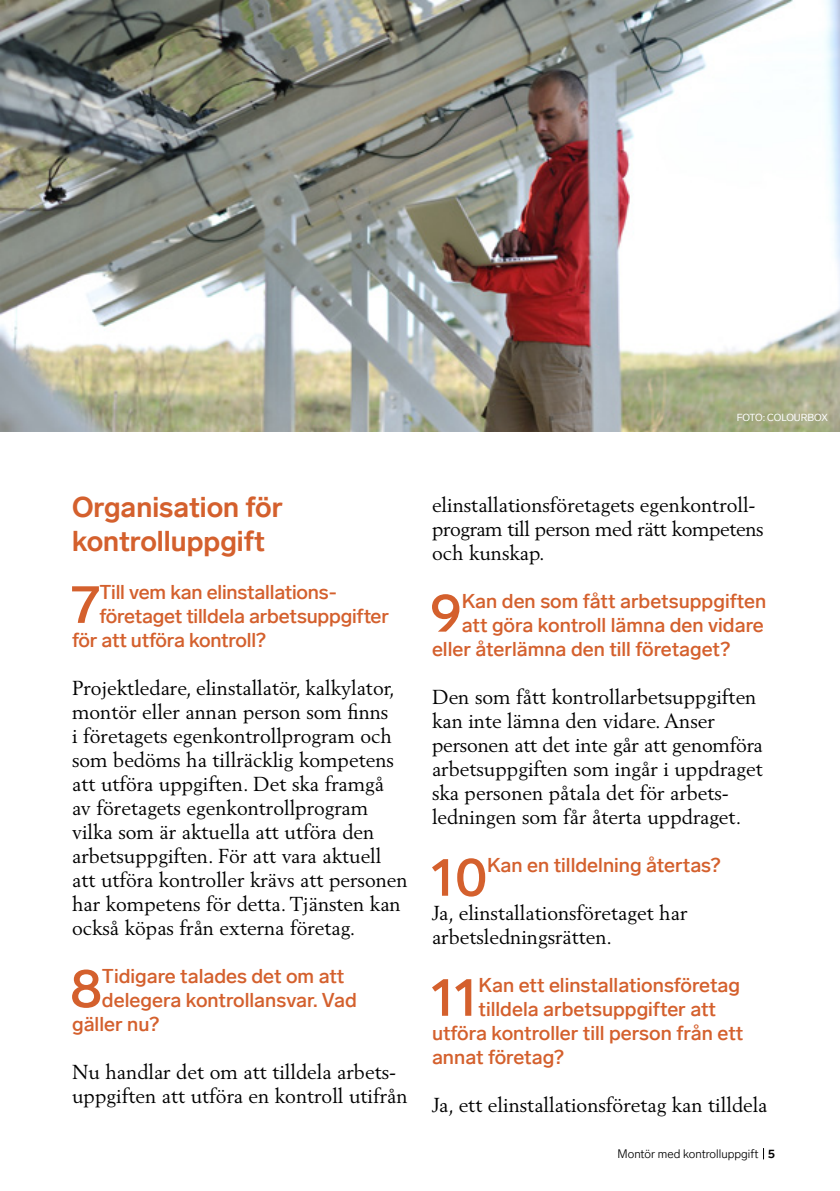
<style>
.page{position:relative;width:840px;height:1191px;background:#fff}
.page>*{position:absolute;margin:0;border:0;box-sizing:border-box;transform-origin:0 0}
.t1{font:500 53.8px "Lab Grotesque";color:#d4602d}
.t2{font:700 28px/33.6px "Lab Grotesque";color:#d4602d}
.t3{font:20px/24px "Berling";color:#000}
.t4{font:500 20px "Lab Grotesque";color:#d4602d}
.t5{font:300 12px "Lab Grotesque";color:#000}
.t6{font:10px "Lab Grotesque";letter-spacing:-.01em;color:#fff}
.s1{font-weight:700}
</style>
<div class="page">
<img style="left:0;top:0;width:839px;height:432px">
<p class="t6" style="left:736px;top:411px;width:93px">FOTO: COLOURBOX</p>
<h2 class="t2" style="left:72px;top:491px;width:212px">Organisation för kontrolluppgift</h2>
<h1 class="t1" style="left:71px;top:572px;width:31px">7</h1>
<p class="t4" style="left:99px;top:580px;width:239px">Till vem kan elinstallations-</p>
<p class="t4" style="left:99px;top:604px;width:291px">företaget tilldela arbetsuppgifter</p>
<p class="t4" style="left:72px;top:628px;width:195px">för att utföra kontroll?</p>
<p class="t3" style="left:72px;top:675px;width:337px">Projektledare, elinstallatör, kalkylator, montör eller annan person som finns<br>i företagets egenkontrollprogram och som bedöms ha tillräcklig kompetens att utföra uppgiften. Det ska framgå av företagets egenkontrollprogram vilka som är aktuella att utföra den arbetsuppgiften. För att vara aktuell att utföra kontroller krävs att personen har kompetens för detta. Tjänsten kan också köpas från externa företag.</p>
<h1 class="t1" style="left:70px;top:956px;width:33px">8</h1>
<p class="t4" style="left:102px;top:964px;width:244px">Tidigare talades det om att</p>
<p class="t4" style="left:102px;top:988px;width:256px">delegera kontrollansvar. Vad</p>
<p class="t4" style="left:72px;top:1012px;width:89px">gäller nu?</p>
<p class="t3" style="left:72px;top:1059px;width:337px">Nu handlar det om att tilldela arbets&shy;uppgiften att utföra en kontroll utifrån</p>
<p class="t3" style="left:432px;top:492px;width:333px">elinstallationsföretagets egenkontroll&shy;program till person med rätt kompetens och kunskap.</p>
<h1 class="t1" style="left:430px;top:581px;width:33px">9</h1>
<p class="t4" style="left:461px;top:589px;width:306px">Kan den som fått arbetsuppgiften</p>
<p class="t4" style="left:461px;top:613px;width:303px">att göra kontroll lämna den vidare</p>
<p class="t4" style="left:432px;top:637px;width:299px">eller återlämna den till företaget?</p>
<p class="t3" style="left:432px;top:684px;width:332px">Den som fått kontrollarbetsuppgiften kan inte lämna den vidare. Anser personen att det inte går att genomföra arbetsuppgiften som ingår i uppdraget ska personen påtala det för arbets&shy;ledningen som får återta uppdraget.</p>
<h1 class="t1" style="left:430px;top:845px;width:58px">10</h1>
<p class="t4" style="left:487px;top:853px;width:235px">Kan en tilldelning återtas?</p>
<p class="t3" style="left:432px;top:900px;width:257px">Ja, elinstallationsföretaget har arbetsledningsrätten.</p>
<h1 class="t1" style="left:430px;top:965px;width:49px">11</h1>
<p class="t4" style="left:478px;top:973px;width:263px">Kan ett elinstallationsföretag</p>
<p class="t4" style="left:478px;top:997px;width:239px">tilldela arbetsuppgifter att</p>
<p class="t4" style="left:432px;top:1021px;width:313px">utföra kontroller till person från ett</p>
<p class="t4" style="left:432px;top:1045px;width:133px">annat företag?</p>
<p class="t3" style="left:432px;top:1092px;width:337px">Ja, ett elinstallationsföretag kan tilldela</p>
<p class="t5" style="left:617px;top:1146px;width:159px">Montör med kontrolluppgift <span class="s1">5</span></p>
</div>
